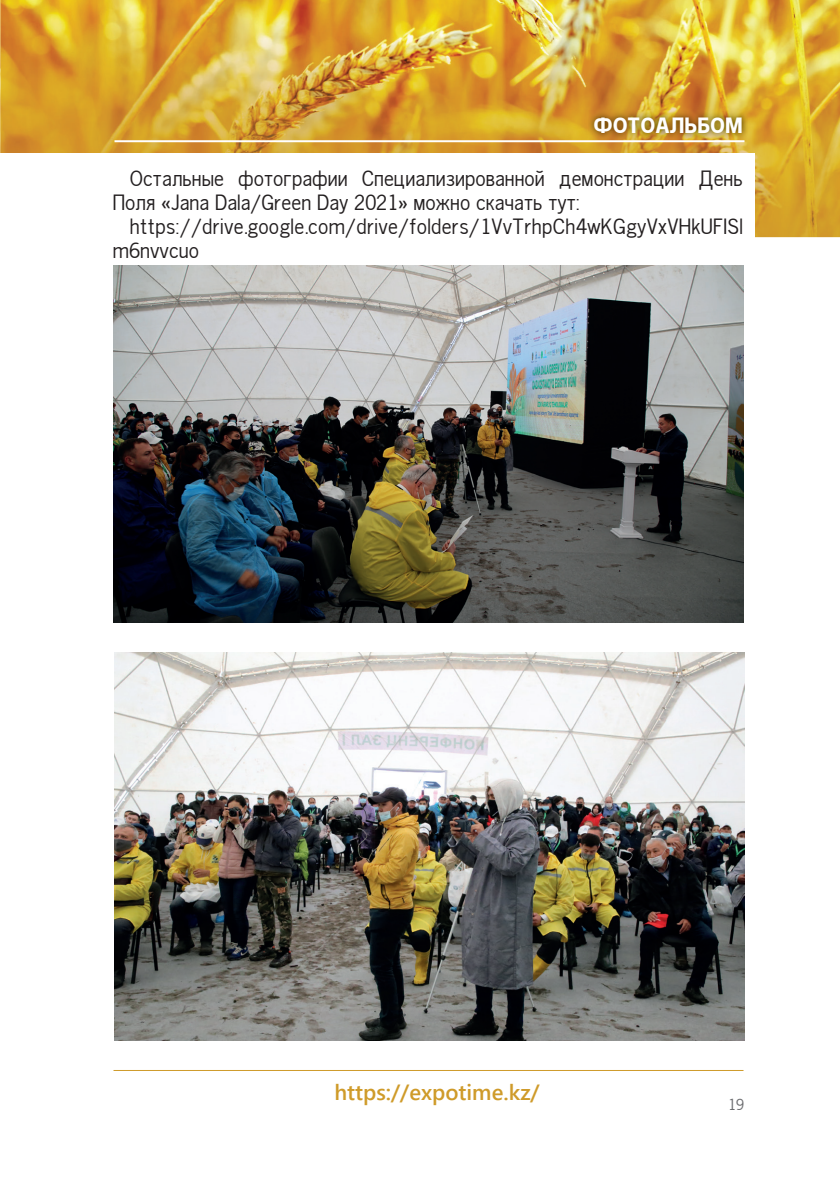
<style>
.page{position:relative;width:840px;height:1191px;background:#fff}
.page>*{position:absolute;margin:0;border:0;box-sizing:border-box;transform-origin:0 0}
.t1{font:22px/24px "Gothic.kz";color:#231f20}
.t2{font:700 22px "Yu Gothic UI";color:#cf9b2a}
.t3{font:700 22px "Gothic.kz";color:#fff}
.t4{font:16px "Gothic.kz";color:#6c6d70}
</style>
<div class="page">
<img style="left:0;top:0;width:839px;height:237px">
<hr style="left:114px;top:140px;width:630px;height:2px;background:#fff">
<hr style="left:113px;top:1070px;width:630px;height:1px;background:#cf9b2a">
<div style="left:0;top:153px;width:754px;height:100px;background:#fff"></div>
<img style="left:113px;top:265px;width:630px;height:357px">
<img style="left:115px;top:652px;width:628px;height:388px">
<img style="left:588px;top:111px;width:159px;height:28px">
<p class="t3" style="left:594px;top:113px;width:151px">ФОТОАЛЬБОМ</p>
<p class="t1" style="left:113px;top:166px;width:631px;text-indent:17px">Остальные фотографии Специализированной демонстрации День<br>Поля «Jana Dala/Green Day 2021» можно скачать тут:</p>
<p class="t1" style="left:113px;top:214px;width:631px;text-indent:17px">https://drive.google.com/drive/folders/1VvTrhpCh4wKGgyVxVHkUFISl m6nvvcuo</p>
<p class="t2" style="left:334px;top:1079px;width:207px">https://expotime.kz/</p>
<p class="t4" style="left:728px;top:1096px;width:17px">19</p>
</div>
